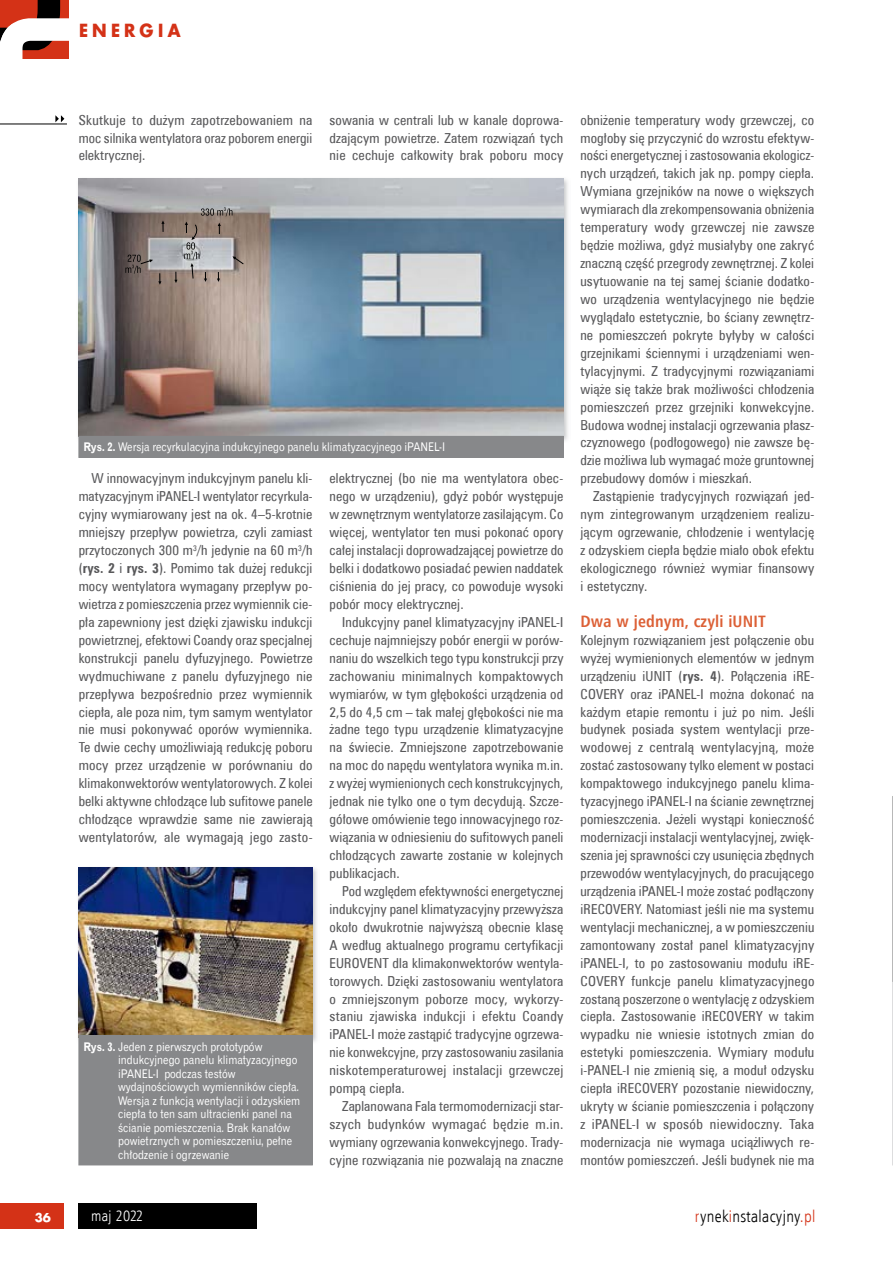
<style>
.page{position:relative;width:893px;height:1263px;background:#fff}
.page>*{position:absolute;margin:0;border:0;box-sizing:border-box;transform-origin:0 0}
.t1{font:700 19.95px "Futura TEE";letter-spacing:.2em;color:#d43217;scale:.95 1}
.t2{font:700 16.5px "Humnst 777 Cn EU";letter-spacing:.01em;color:#dc6036}
.t3{font:16.5px "Humnst 777 Lt Cn EU";letter-spacing:.02em;color:#000}
.t4{font:15px "Humnst 777 Lt Cn EU";letter-spacing:.01em;color:#fff}
.t5{font:13.8px/18px "Zurich Cn EU";letter-spacing:.01em;color:#58585a;text-align:justify}
.t6{font:700 13.5px "Futura TEE";color:#fff}
.t7{font:12px/13.5px "Gothic 720 EU";color:#fff;scale:.85 1}
.s1{font-weight:700}
.s2{color:#d43217}
</style>
<div class="page">
<div style="left:78px;top:1203px;width:179px;height:26px;background:#000"></div>
<svg style="left:0;top:0;width:69px;height:59px"></svg>
<div style="left:0;top:1203px;width:64px;height:26px;background:#d43217"></div>
<svg style="left:892px;top:796px;width:1px;height:369px"></svg>
<img style="left:78px;top:867px;width:239px;height:177px">
<img style="left:79px;top:868px;width:234px;height:168px">
<div style="left:79px;top:1036px;width:233px;height:129px;background:#87888a"></div>
<img style="left:79px;top:178px;width:484px;height:258px">
<svg style="left:161px;top:220px;width:4px;height:12px"></svg>
<svg style="left:218px;top:223px;width:3px;height:11px"></svg>
<svg style="left:174px;top:272px;width:3px;height:11px"></svg>
<svg style="left:232px;top:256px;width:12px;height:9px"></svg>
<svg style="left:201px;top:207px;width:31px;height:9px"></svg>
<svg style="left:125px;top:255px;width:36px;height:30px"></svg>
<svg style="left:184px;top:222px;width:23px;height:60px"></svg>
<svg style="left:217px;top:272px;width:3px;height:10px"></svg>
<div style="left:79px;top:436px;width:484px;height:21px;background:#87888a"></div>
<div style="left:79px;top:436px;width:484px;height:22px;border:1px solid #87888a"></div>
<svg style="left:55px;top:115px;width:9px;height:7px"></svg>
<hr style="left:0;top:124px;width:67px;height:1px;background:#000">
<h1 class="t1" style="left:79px;top:18px;width:109px">ENERGIA</h1>
<p class="t5" style="left:79px;top:111px;width:235px">Skutkuje to dużym zapotrzebowaniem na moc silnika wentylatora oraz poborem energii elektrycznej.</p>
<p class="t5" style="left:330px;top:111px;width:235px">sowania w centrali lub w kanale doprowa&shy;dzającym powietrze. Zatem rozwiązań tych nie cechuje całkowity brak poboru mocy</p>
<p class="t7" style="left:83px;top:441px;width:427px"><span class="s1">Rys. 2.</span> Wersja recyrkulacyjna indukcyjnego panelu klimatyzacyjnego iPANEL-I</p>
<p class="t5" style="left:79px;top:469px;width:236px;text-indent:13px">W innowacyjnym indukcyjnym panelu kli&shy;matyzacyjnym iPANEL-I wentylator recyrkula&shy;cyjny wymiarowany jest na ok. 4–5-krotnie mniejszy przepływ powietrza, czyli zamiast przytoczonych 300 m<sup>3</sup>/h jedynie na 60 m<sup>3</sup>/h (<span class="s1">rys. 2</span> i <span class="s1">rys. 3</span>). Pomimo tak dużej redukcji mocy wentylatora wymagany przepływ po&shy;wietrza z pomieszczenia przez wymiennik cie&shy;pła zapewniony jest dzięki zjawisku indukcji powietrznej, efektowi Coandy oraz specjalnej konstrukcji panelu dyfuzyjnego. Powietrze wydmuchiwane z panelu dyfuzyjnego nie przepływa bezpośrednio przez wymiennik ciepła, ale poza nim, tym samym wentylator nie musi pokonywać oporów wymiennika.<br>Te dwie cechy umożliwiają redukcję poboru mocy przez urządzenie w porównaniu do klimakonwektorów wentylatorowych. Z kolei belki aktywne chłodzące lub sufitowe panele chłodzące wprawdzie same nie zawierają wentylatorów, ale wymagają jego zasto-</p>
<p class="t7" style="left:118px;top:1040px;width:216px;text-indent:-35px"><span class="s1">Rys. 3.</span> Jeden z pierwszych prototypów indukcyjnego panelu klimatyzacyjnego iPANEL-I podczas testów wydajnościowych wymienników ciepła.<br>Wersja z funkcją wentylacji i odzyskiem ciepła to ten sam ultracienki panel na ścianie pomieszczenia. Brak kanałów powietrznych w pomieszczeniu, pełne chłodzenie i ogrzewanie</p>
<p class="t5" style="left:330px;top:469px;width:235px">elektrycznej (bo nie ma wentylatora obec&shy;nego w urządzeniu), gdyż pobór występuje w zewnętrznym wentylatorze zasilającym. Co więcej, wentylator ten musi pokonać opory całej instalacji doprowadzającej powietrze do belki i dodatkowo posiadać pewien naddatek ciśnienia do jej pracy, co powoduje wysoki pobór mocy elektrycznej.</p>
<p class="t5" style="left:330px;top:613px;width:236px;text-indent:13px">Indukcyjny panel klimatyzacyjny iPANEL-I cechuje najmniejszy pobór energii w porów&shy;naniu do wszelkich tego typu konstrukcji przy zachowaniu minimalnych kompaktowych wymiarów, w tym głębokości urządzenia od 2,5 do 4,5 cm – tak małej głębokości nie ma żadne tego typu urządzenie klimatyzacyjne na świecie. Zmniejszone zapotrzebowanie na moc do napędu wentylatora wynika m.in. z wyżej wymienionych cech konstrukcyjnych, jednak nie tylko one o tym decydują. Szcze&shy;gółowe omówienie tego innowacyjnego roz&shy;wiązania w odniesieniu do sufitowych paneli chłodzących zawarte zostanie w kolejnych publikacjach.</p>
<p class="t5" style="left:330px;top:882px;width:235px;text-indent:13px">Pod względem efektywności energetycznej indukcyjny panel klimatyzacyjny przewyższa około dwukrotnie najwyższą obecnie klasę A według aktualnego programu certyfikacji EUROVENT dla klimakonwektorów wentyla&shy;torowych. Dzięki zastosowaniu wentylatora o zmniejszonym poborze mocy, wykorzy&shy;staniu zjawiska indukcji i efektu Coandy iPANEL-I może zastąpić tradycyjne ogrzewa&shy;nie konwekcyjne, przy zastosowaniu zasilania niskotemperaturowej instalacji grzewczej pompą ciepła.</p>
<p class="t5" style="left:330px;top:1097px;width:235px;text-indent:13px">Zaplanowana Fala termomodernizacji star&shy;szych budynków wymagać będzie m.in. wymiany ogrzewania konwekcyjnego. Trady&shy;cyjne rozwiązania nie pozwalają na znaczne</p>
<p class="t5" style="left:580px;top:111px;width:235px">obniżenie temperatury wody grzewczej, co mogłoby się przyczynić do wzrostu efektyw&shy;ności energetycznej i zastosowania ekologicz&shy;nych urządzeń, takich jak np. pompy ciepła.<br>Wymiana grzejników na nowe o większych wymiarach dla zrekompensowania obniżenia temperatury wody grzewczej nie zawsze będzie możliwa, gdyż musiałyby one zakryć znaczną część przegrody zewnętrznej. Z kolei usytuowanie na tej samej ścianie dodatko&shy;wo urządzenia wentylacyjnego nie będzie wyglądało estetycznie, bo ściany zewnętrz&shy;ne pomieszczeń pokryte byłyby w całości grzejnikami ściennymi i urządzeniami wen&shy;tylacyjnymi. Z tradycyjnymi rozwiązaniami wiąże się także brak możliwości chłodzenia pomieszczeń przez grzejniki konwekcyjne.<br>Budowa wodnej instalacji ogrzewania płasz&shy;czyznowego (podłogowego) nie zawsze bę&shy;dzie możliwa lub wymagać może gruntownej przebudowy domów i mieszkań.</p>
<p class="t5" style="left:580px;top:487px;width:235px;text-indent:13px">Zastąpienie tradycyjnych rozwiązań jed&shy;nym zintegrowanym urządzeniem realizu&shy;jącym ogrzewanie, chłodzenie i wentylację z odzyskiem ciepła będzie miało obok efektu ekologicznego również wymiar finansowy i estetyczny.</p>
<p class="t2" style="left:580px;top:611px;width:187px">Dwa w jednym, czyli iUNIT</p>
<p class="t5" style="left:580px;top:631px;width:236px">Kolejnym rozwiązaniem jest połączenie obu wyżej wymienionych elementów w jednym urządzeniu iUNIT (<span class="s1">rys. 4</span>). Połączenia iRE-COVERY oraz iPANEL-I można dokonać na każdym etapie remontu i już po nim. Jeśli budynek posiada system wentylacji prze&shy;wodowej z centralą wentylacyjną, może zostać zastosowany tylko element w postaci kompaktowego indukcyjnego panelu klima&shy;tyzacyjnego iPANEL-I na ścianie zewnętrznej pomieszczenia. Jeżeli wystąpi konieczność modernizacji instalacji wentylacyjnej, zwięk&shy;szenia jej sprawności czy usunięcia zbędnych przewodów wentylacyjnych, do pracującego urządzenia iPANEL-I może zostać podłączony iRECOVERY. Natomiast jeśli nie ma systemu wentylacji mechanicznej, a w pomieszczeniu zamontowany został panel klimatyzacyjny iPANEL-I, to po zastosowaniu modułu iRE-COVERY funkcje panelu klimatyzacyjnego zostaną poszerzone o wentylację z odzyskiem ciepła. Zastosowanie iRECOVERY w takim wypadku nie wniesie istotnych zmian do estetyki pomieszczenia. Wymiary modułu i-PANEL-I nie zmienią się, a moduł odzysku ciepła iRECOVERY pozostanie niewidoczny, ukryty w ścianie pomieszczenia i połączony z iPANEL-I w sposób niewidoczny. Taka modernizacja nie wymaga uciążliwych re&shy;montów pomieszczeń. Jeśli budynek nie ma</p>
<p class="t6" style="left:35px;top:1209px;width:18px">36</p>
<p class="t3" style="left:695px;top:1206px;width:122px"><span class="s2">r</span>ynek<span class="s2">i</span>nstalacyjny<span class="s2">.pl</span></p>
<p class="t4" style="left:91px;top:1206px;width:54px">maj 2022</p>
</div>
